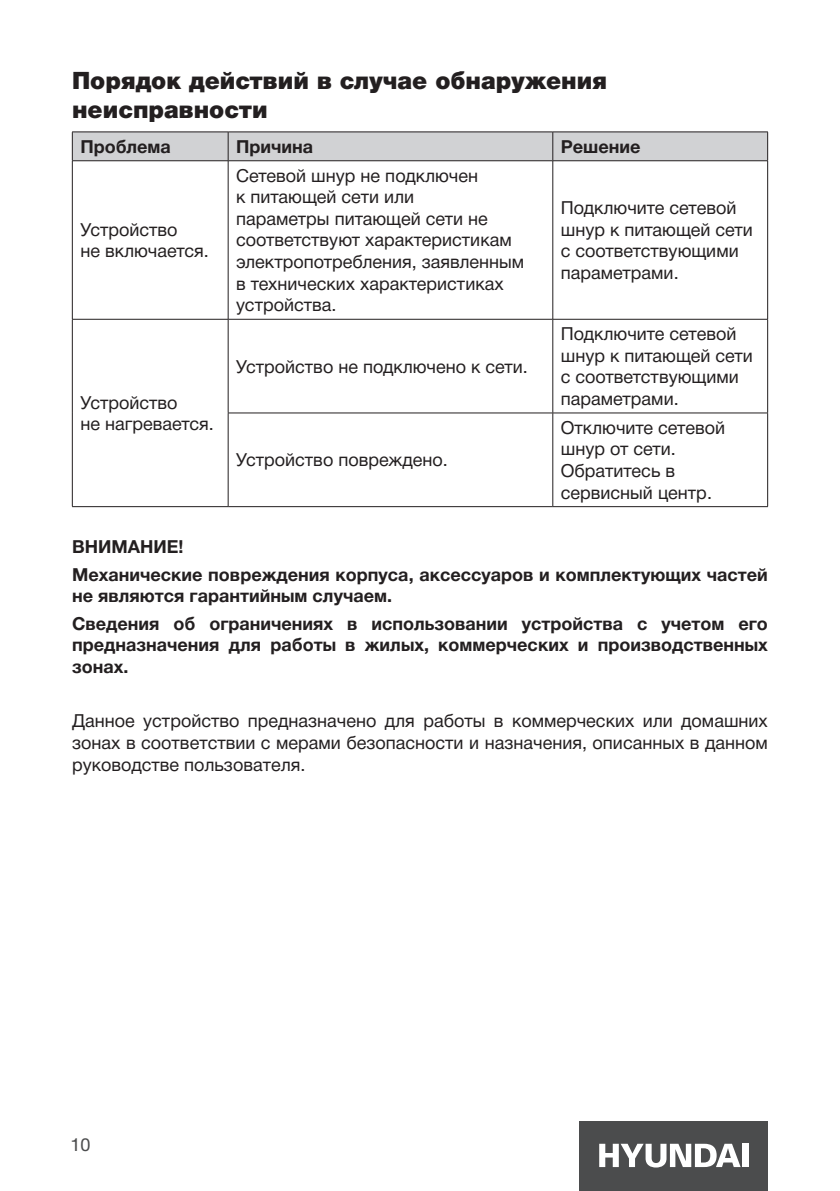
<style>
.page{position:relative;width:840px;height:1191px;background:#fff}
.page>*{position:absolute;margin:0;border:0;box-sizing:border-box;transform-origin:0 0}
.t1{font:900 24px/28.8px "Helvetica Neue Cyr";color:#231f20}
.t2{font:18px/21.6px "Helvetica Neue Cyr";color:#231f20}
.t3{font:700 18px/27.2px "Helvetica Neue Cyr";color:#231f20}
.t4{font:18px "Helvetica 5 Normal";color:#4b4c4d}
</style>
<div class="page">
<div style="left:579px;top:1121px;width:188px;height:70px;background:#4b4c4d"></div>
<svg style="left:599px;top:1143px;width:141px;height:24px"></svg>
<div style="left:741px;top:1143px;width:6px;height:24px;background:#fff"></div>
<div style="left:72px;top:132px;width:695px;height:28px;background:#d1d2d4"></div>
<hr style="left:72px;top:160px;width:156px;height:1px;background:#231f20">
<hr style="left:72px;top:161px;width:1px;height:158px;background:#231f20">
<hr style="left:228px;top:160px;width:324px;height:1px;background:#231f20">
<hr style="left:228px;top:161px;width:1px;height:158px;background:#231f20">
<hr style="left:552px;top:160px;width:215px;height:1px;background:#231f20">
<hr style="left:552px;top:161px;width:1px;height:158px;background:#231f20">
<hr style="left:766px;top:161px;width:1px;height:158px;background:#231f20">
<hr style="left:72px;top:319px;width:156px;height:1px;background:#231f20">
<hr style="left:72px;top:319px;width:1px;height:94px;background:#231f20">
<hr style="left:228px;top:319px;width:324px;height:1px;background:#231f20">
<hr style="left:228px;top:319px;width:1px;height:94px;background:#231f20">
<hr style="left:552px;top:319px;width:215px;height:1px;background:#231f20">
<hr style="left:552px;top:319px;width:1px;height:94px;background:#231f20">
<hr style="left:766px;top:319px;width:1px;height:94px;background:#231f20">
<hr style="left:72px;top:413px;width:1px;height:93px;background:#231f20">
<hr style="left:228px;top:412px;width:324px;height:1px;background:#231f20">
<hr style="left:228px;top:413px;width:1px;height:93px;background:#231f20">
<hr style="left:552px;top:412px;width:215px;height:1px;background:#231f20">
<hr style="left:552px;top:413px;width:1px;height:93px;background:#231f20">
<hr style="left:766px;top:413px;width:1px;height:93px;background:#231f20">
<hr style="left:72px;top:506px;width:156px;height:1px;background:#231f20">
<hr style="left:228px;top:506px;width:324px;height:1px;background:#231f20">
<hr style="left:552px;top:506px;width:215px;height:1px;background:#231f20">
<h1 class="t1" style="left:72px;top:66px;width:536px">Порядок действий в случае обнаружения неисправности</h1>
<p class="t3" style="left:80px;top:133px;width:92px">Проблема</p>
<p class="t3" style="left:236px;top:133px;width:79px">Причина</p>
<p class="t3" style="left:560px;top:133px;width:81px">Решение</p>
<p class="t2" style="left:80px;top:219px;width:130px">Устройство<br>не включается.</p>
<p class="t2" style="left:236px;top:165px;width:289px">Сетевой шнур не подключен<br>к питающей сети или<br>параметры питающей сети не соответствуют характеристикам электропотребления, заявленным в технических характеристиках устройства.</p>
<p class="t2" style="left:560px;top:197px;width:193px">Подключите сетевой шнур к питающей сети с соответствующими параметрами.</p>
<p class="t2" style="left:560px;top:323px;width:193px">Подключите сетевой шнур к питающей сети с соответствующими параметрами.</p>
<p class="t2" style="left:236px;top:355px;width:293px">Устройство не подключено к сети.</p>
<p class="t2" style="left:80px;top:391px;width:135px">Устройство<br>не нагревается.</p>
<p class="t2" style="left:560px;top:417px;width:166px">Отключите сетевой шнур от сети.<br>Обратитесь в сервисный центр.</p>
<p class="t3" style="left:72px;top:533px;width:697px">ВНИМАНИЕ!<br>Механические повреждения корпуса, аксессуаров и комплектующих частей</p>
<p class="t3" style="left:72px;top:582px;width:697px">не являются гарантийным случаем.<br>Сведения об ограничениях в использовании устройства с учетом его</p>
<p class="t3" style="left:72px;top:634px;width:697px;line-height:21.6px">предназначения для работы в жилых, коммерческих и производственных зонах.</p>
<p class="t2" style="left:236px;top:449px;width:213px">Устройство повреждено.</p>
<p class="t2" style="left:72px;top:710px;width:697px;text-align:justify">Данное устройство предназначено для работы в коммерческих или домашних зонах в соответствии с мерами безопасности и назначения, описанных в данном руководстве пользователя.</p>
<p class="t4" style="left:70px;top:1135px;width:22px">10</p>
</div>
